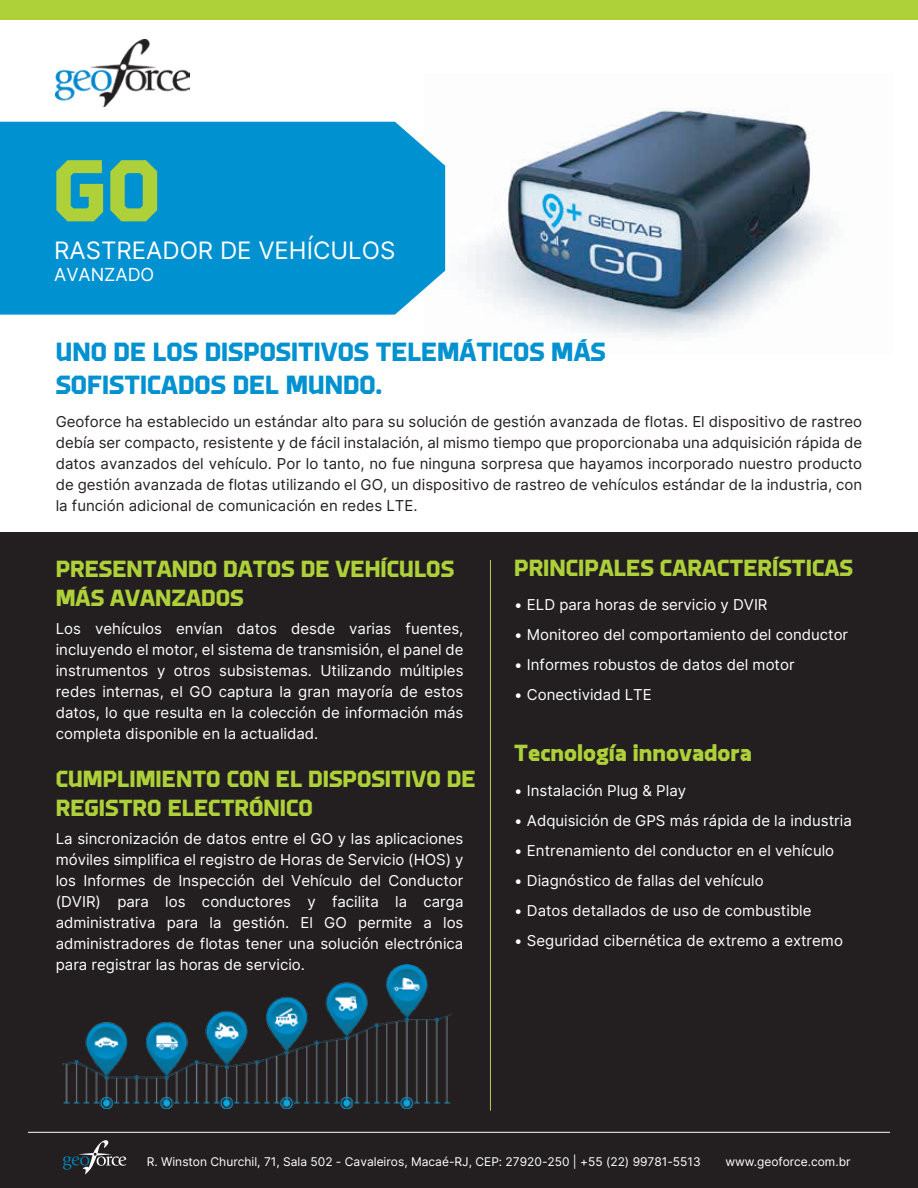
<style>
.page{position:relative;width:918px;height:1188px;background:#fff}
.page>*{position:absolute;margin:0;border:0;box-sizing:border-box;transform-origin:0 0}
.t1{font:800 90px "Brooklyn";color:#aed039}
.t2{font:800 27px/32.4px "Brooklyn";color:#0091d0}
.t3{font:800 24px/28.8px "Brooklyn";color:#aed039}
.t4{font:24px "Inter";color:#fff}
.t5{font:18px "Inter";color:#fff}
.t6{font:15px/21px "Inter";color:#fff;text-align:justify}
.t7{font:15px/21px "Inter";color:#231f20;text-align:justify}
.t8{font:12px "Inter";color:#fff}
</style>
<div class="page">
<img style="left:445px;top:108px;width:389px;height:230px">
<div style="left:0;top:533px;width:918px;height:655px;background:#231f20"></div>
<div style="left:0;top:0;width:918px;height:20px;background:#aed039"></div>
<div style="left:0;top:122px;width:445px;height:193px;background:#0091d1"></div>
<img style="left:56px;top:40px;width:134px;height:67px">
<svg style="left:63px;top:1140px;width:63px;height:34px"></svg>
<hr style="left:28px;top:1132px;width:862px;height:1px;background:#fff">
<hr style="left:490px;top:560px;width:1px;height:551px;background:#b1cd59">
<img style="left:63px;top:965px;width:389px;height:144px">
<h1 class="t1" style="left:53px;top:147px;width:110px">GO</h1>
<h3 class="t4" style="left:54px;top:233px;width:343px">RASTREADOR DE VEHÍCULOS</h3>
<p class="t5" style="left:54px;top:261px;width:102px">AVANZADO</p>
<h2 class="t2" style="left:56px;top:337px;width:552px">UNO DE LOS DISPOSITIVOS TELEMÁTICOS MÁS<br>SOFISTICADOS DEL MUNDO.</h2>
<p class="t7" style="left:56px;top:411px;width:808px">Geoforce ha establecido un estándar alto para su solución de gestión avanzada de flotas. El dispositivo de rastreo debía ser compacto, resistente y de fácil instalación, al mismo tiempo que proporcionaba una adquisición rápida de datos avanzados del vehículo. Por lo tanto, no fue ninguna sorpresa que hayamos incorporado nuestro producto de gestión avanzada de flotas utilizando el GO, un dispositivo de rastreo de vehículos estándar de la industria, con la función adicional de comunicación en redes LTE.</p>
<h3 class="t3" style="left:56px;top:555px;width:400px">PRESENTANDO DATOS DE VEHÍCULOS<br>MÁS AVANZADOS</h3>
<p class="t6" style="left:56px;top:618px;width:409px">Los vehículos envían datos desde varias fuentes, incluyendo el motor, el sistema de transmisión, el panel de instrumentos y otros subsistemas. Utilizando múltiples redes internas, el GO captura la gran mayoría de estos datos, lo que resulta en la colección de información más completa disponible en la actualidad.</p>
<h3 class="t3" style="left:56px;top:765px;width:421px">CUMPLIMIENTO CON EL DISPOSITIVO DE<br>REGISTRO ELECTRÓNICO</h3>
<p class="t6" style="left:56px;top:828px;width:409px">La sincronización de datos entre el GO y las aplicaciones móviles simplifica el registro de Horas de Servicio (HOS) y los Informes de Inspección del Vehículo del Conductor (DVIR) para los conductores y facilita la carga administrativa para la gestión. El GO permite a los administradores de flotas tener una solución electrónica para registrar las horas de servicio.</p>
<h3 class="t3" style="left:514px;top:554px;width:340px">PRINCIPALES CARACTERÍSTICAS</h3>
<p class="t6" style="left:514px;top:594px;width:255px">• ELD para horas de servicio y DVIR</p>
<p class="t6" style="left:514px;top:624px;width:335px">• Monitoreo del comportamiento del conductor</p>
<p class="t6" style="left:514px;top:654px;width:282px">• Informes robustos de datos del motor</p>
<p class="t6" style="left:514px;top:684px;width:139px">• Conectividad LTE</p>
<h3 class="t3" style="left:514px;top:739px;width:239px">Tecnología innovadora</h3>
<p class="t6" style="left:514px;top:779px;width:173px">• Instalación Plug &amp; Play</p>
<p class="t6" style="left:514px;top:809px;width:339px">• Adquisición de GPS más rápida de la industria</p>
<p class="t6" style="left:514px;top:839px;width:321px">• Entrenamiento del conductor en el vehículo</p>
<p class="t6" style="left:514px;top:869px;width:251px">• Diagnóstico de fallas del vehículo</p>
<p class="t6" style="left:514px;top:899px;width:299px">• Datos detallados de uso de combustible</p>
<p class="t6" style="left:514px;top:929px;width:330px">• Seguridad cibernética de extremo a extremo</p>
<p class="t8" style="left:147px;top:1153px;width:556px">R. Winston Churchil, 71, Sala 502 - Cavaleiros, Macaé-RJ, CEP: 27920-250 | +55 (22) 99781-5513</p>
<p class="t8" style="left:725px;top:1153px;width:127px">www.geoforce.com.br</p>
</div>
